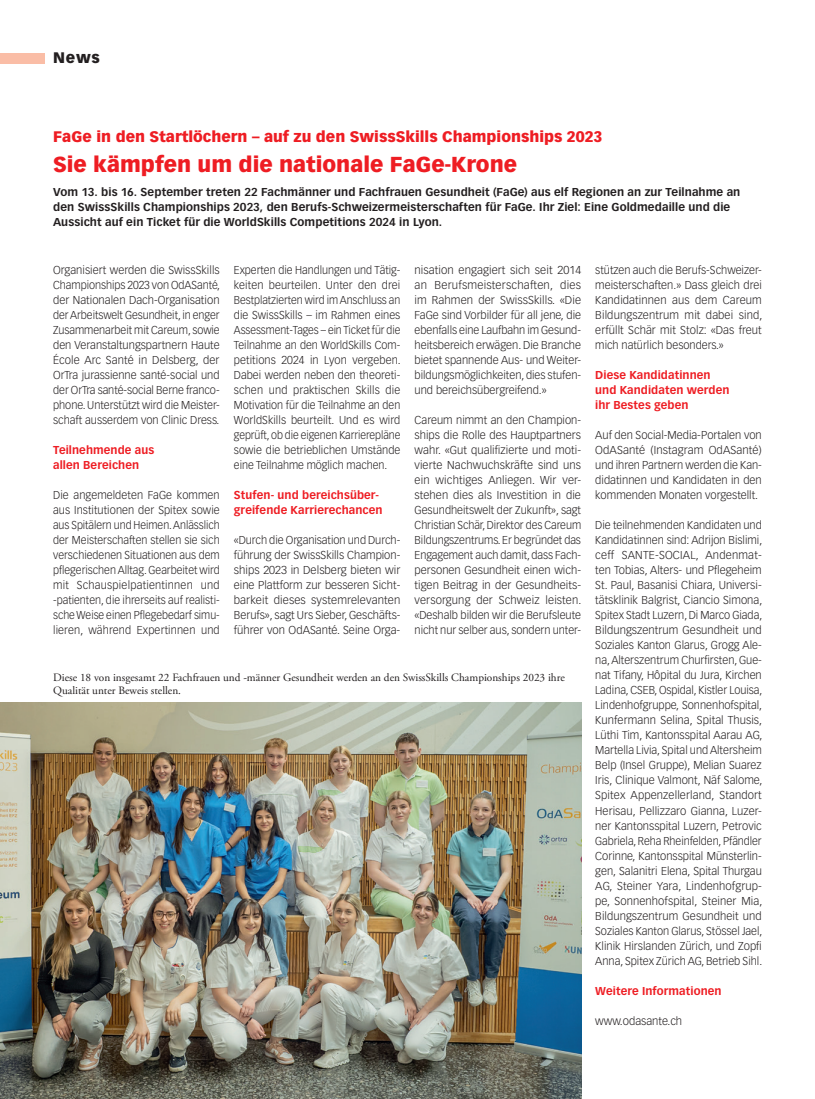
<style>
.page{position:relative;width:815px;height:1099px;background:#fff}
.page>*{position:absolute;margin:0;border:0;box-sizing:border-box;transform-origin:0 0}
.Titel_News{font:900 21.25px "Vectora LT Std";color:#ee1d23}
.Obertitel_News{font:900 15px "Vectora LT Std";color:#ee1d23}
.t1{font:900 15px "Vectora LT Std";color:#231f20}
.Lauftext_News{font:300 11.25px/15px "Vectora LT Std";color:#231f20;text-align:justify}
.Lauftext{font:300 11.25px/15px "Vectora LT Std";color:#231f20;text-align:justify}
.Lauftext-2{font:300 11.25px/15px "Vectora LT Std";color:#231f20;text-align:justify;scale:.96 1}
.Lead_News{font:700 11.25px/15px "Vectora LT Std";letter-spacing:.005em;color:#231f20}
.ZT_News{font:700 11.25px/15px "Vectora LT Std";letter-spacing:.005em;color:#ee1d23}
.Legende{font:11.25px/13.5px "Adobe Garamond Pro";color:#231f20}
</style>
<div class="page">
<div style="left:0;top:53px;width:45px;height:10px;background:#fabda6"></div>
<img style="left:0;top:702px;width:581px;height:396px">
<h2 class="t1" style="left:53px;top:49px;width:48px">News</h2>
<p class="Obertitel_News" style="left:53px;top:127px;width:551px">FaGe in den Startlöchern – auf zu den SwissSkills Championships 2023</p>
<p class="Titel_News" style="left:53px;top:151px;width:466px">Sie kämpfen um die nationale FaGe-Krone</p>
<p class="Lead_News" style="left:53px;top:184px;width:689px">Vom 13. bis 16. September treten 22 Fachmänner und Fachfrauen Gesundheit (FaGe) aus elf Regionen an zur Teilnahme an den SwissSkills Championships 2023, den Berufs-Schweizermeisterschaften für FaGe. Ihr Ziel: Eine Goldmedaille und die<br>Aussicht auf ein Ticket für die WorldSkills Competitions 2024 in Lyon.</p>
<p class="Lauftext" style="left:53px;top:263px;width:168px">Organisiert werden die SwissSkills Championships 2023 von OdASanté, der Nationalen Dach-Organisation der Arbeitswelt Gesundheit, in enger Zusammenarbeit mit Careum, sowie den Veranstaltungspartnern Haute École Arc Santé in Delsberg, der OrTra jurassienne santé-social und der OrTra santé-social Berne franco&shy;phone. Unterstützt wird die Meister&shy;schaft ausserdem von Clinic Dress.</p>
<p class="ZT_News" style="left:53px;top:443px;width:103px">Teilnehmende aus allen Bereichen</p>
<p class="Lauftext" style="left:53px;top:488px;width:168px">Die angemeldeten FaGe kommen aus Institutionen der Spitex sowie aus Spitälern und Heimen. Anlässlich der Meisterschaften stellen sie sich verschiedenen Situationen aus dem pflegerischen Alltag. Gearbeitet wird mit Schauspielpatientinnen und -patienten, die ihrerseits auf realisti&shy;sche Weise einen Pflegebedarf simu&shy;lieren, während Expertinnen und</p>
<p class="Lauftext_News" style="left:595px;top:263px;width:169px">stützen auch die Berufs-Schweizer&shy;meisterschaften.» Dass gleich drei Kandidatinnen aus dem Careum Bildungszentrum mit dabei sind, erfüllt Schär mit Stolz: «Das freut mich natürlich besonders.»</p>
<p class="ZT_News" style="left:595px;top:368px;width:136px">Diese Kandidatinnen und Kandidaten werden ihr Bestes geben</p>
<p class="Lauftext_News" style="left:595px;top:428px;width:168px">Auf den Social-Media-Portalen von OdASanté (Instagram OdASanté) und ihren Partnern werden die Kan&shy;didatinnen und Kandidaten in den kommenden Monaten vorgestellt.</p>
<p class="Lauftext_News" style="left:595px;top:518px;width:169px">Die teilnehmenden Kandidaten und Kandidatinnen sind: Adrijon Bislimi, ceff SANTE-SOCIAL, Andenmat&shy;ten Tobias, Alters- und Pflegeheim St. Paul, Basanisi Chiara, Universi&shy;tätsklinik Balgrist, Ciancio Simona, Spitex Stadt Luzern, Di Marco Giada, Bildungszentrum Gesundheit und Soziales Kanton Glarus, Grogg Ale&shy;na, Alterszentrum Churfirsten, Gue&shy;nat Tifany, Hôpital du Jura, Kirchen Ladina, CSEB, Ospidal, Kistler Louisa, Lindenhofgruppe, Sonnenhofspital, Kunfermann Selina, Spital Thusis, Lüthi Tim, Kantonsspital Aarau AG, Martella Livia, Spital und Altersheim Belp (Insel Gruppe), Melian Suarez Iris, Clinique Valmont, Näf Salome, Spitex Appenzellerland, Standort Herisau, Pellizzaro Gianna, Luzer&shy;ner Kantonsspital Luzern, Petrovic Gabriela, Reha Rheinfelden, Pfändler Corinne, Kantonsspital Münsterlin&shy;gen, Salanitri Elena, Spital Thurgau AG, Steiner Yara, Lindenhofgrup&shy;pe, Sonnenhofspital, Steiner Mia, Bildungszentrum Gesundheit und Soziales Kanton Glarus, Stössel Jael, Klinik Hirslanden Zürich, und Zopfi Anna, Spitex Zürich AG, Betrieb Sihl.</p>
<p class="ZT_News" style="left:595px;top:983px;width:128px">Weitere Informationen</p>
<p class="Lauftext" style="left:595px;top:1013px;width:88px">www.odasante.ch</p>
<p class="Lauftext-2" style="left:234px;top:263px;width:175px">Experten die Handlungen und Tätig&shy;keiten beurteilen. Unter den drei Bestplatzierten wird im Anschluss an die SwissSkills – im Rahmen eines Assessment-Tages – ein Ticket für die Teilnahme an den WorldSkills Com&shy;petitions 2024 in Lyon vergeben.<br>Dabei werden neben den theoreti&shy;schen und praktischen Skills die Motivation für die Teilnahme an den WorldSkills beurteilt. Und es wird geprüft, ob die eigenen Karrierepläne sowie die betrieblichen Umstände eine Teilnahme möglich machen.</p>
<p class="ZT_News" style="left:234px;top:488px;width:150px">Stufen- und bereichsüber&shy;greifende Karrierechancen</p>
<p class="Lauftext_News" style="left:234px;top:533px;width:168px">«Durch die Organisation und Durch&shy;führung der SwissSkills Champion&shy;ships 2023 in Delsberg bieten wir eine Plattform zur besseren Sicht&shy;barkeit dieses systemrelevanten Berufs», sagt Urs Sieber, Geschäfts&shy;führer von OdASanté. Seine Orga-</p>
<p class="Lauftext_News" style="left:415px;top:263px;width:168px">nisation engagiert sich seit 2014 an Berufsmeisterschaften, dies im Rahmen der SwissSkills. «Die FaGe sind Vorbilder für all jene, die ebenfalls eine Laufbahn im Gesund&shy;heitsbereich erwägen. Die Branche bietet spannende Aus- und Weiter&shy;bildungsmöglichkeiten, dies stufen&shy;und bereichsübergreifend.»</p>
<p class="Lauftext_News" style="left:415px;top:413px;width:168px">Careum nimmt an den Champion&shy;ships die Rolle des Hauptpartners wahr. «Gut qualifizierte und moti&shy;vierte Nachwuchskräfte sind uns ein wichtiges Anliegen. Wir ver&shy;stehen dies als Investition in die Gesundheitswelt der Zukunft», sagt Christian Schär, Direktor des Careum Bildungszentrums. Er begründet das Engagement auch damit, dass Fach&shy;personen Gesundheit einen wich&shy;tigen Beitrag in der Gesundheits&shy;versorgung der Schweiz leisten. «Deshalb bilden wir die Berufsleute nicht nur selber aus, sondern unter-</p>
<p class="Legende" style="left:53px;top:671px;width:513px">Diese 18 von insgesamt 22 Fachfrauen und -männer Gesundheit werden an den SwissSkills Championships 2023 ihre<br>Qualität unter Beweis stellen.</p>
</div>
